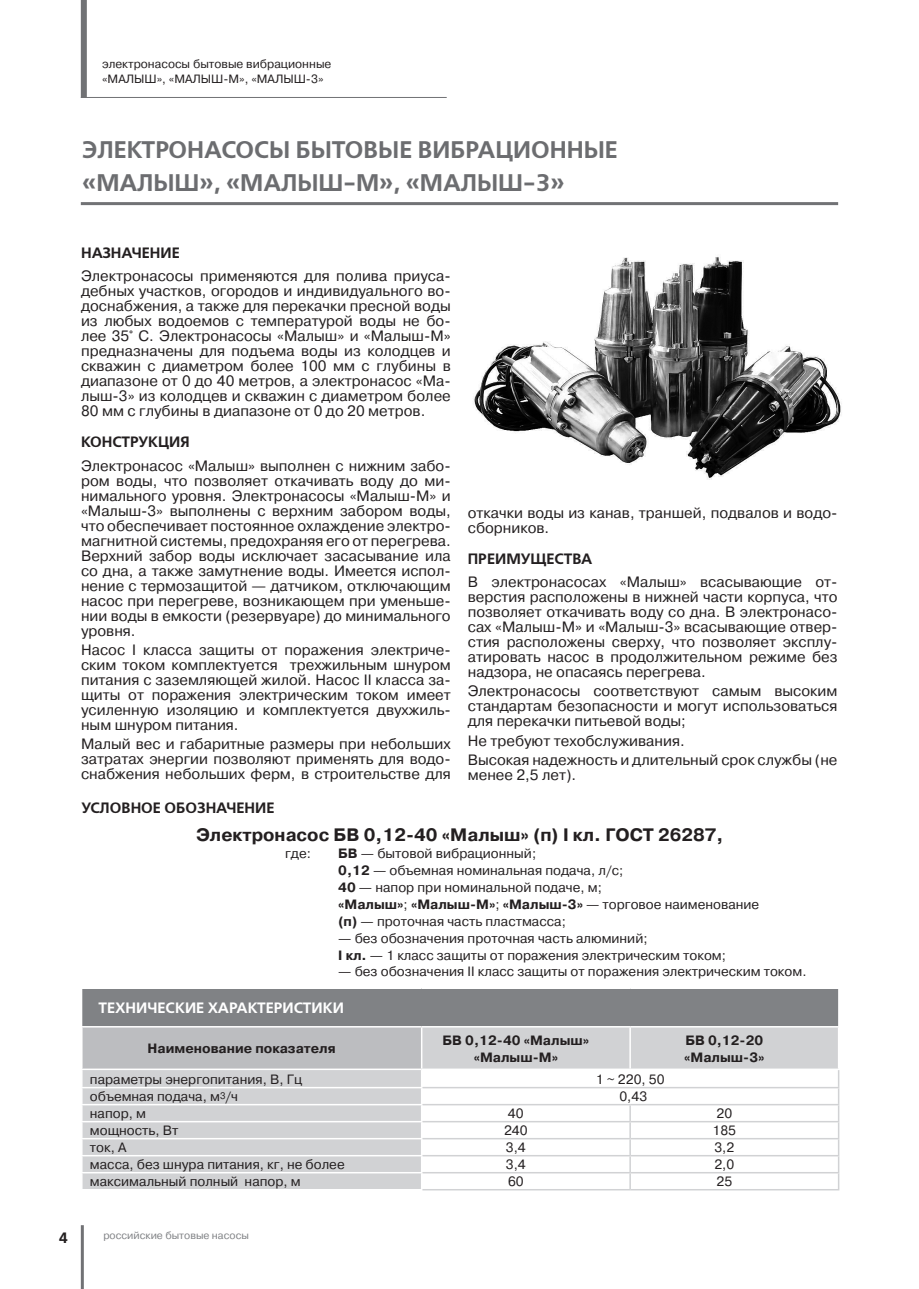
<style>
.page{position:relative;width:919px;height:1289px;background:#fff}
.page>*{position:absolute;margin:0;border:0;box-sizing:border-box;transform-origin:0 0}
.t1{font:24px/33px "Free Set Demi Bold C";color:#6c6d70}
.t2{font:700 18px "Pragmatica C";color:#231f20}
.t3{font:15px/15px "Pragmatica C";color:#231f20;text-align:justify}
.t4{font:15px "Free Set Demi Bold C";color:#231f20}
.t5{font:15px "Free Set Demi Bold C";color:#fff}
.t6{font:13.5px/17px "Pragmatica C";color:#231f20}
.t7{font:700 13.5px/16.5px "Pragmatica C";color:#231f20;text-align:center}
.t8{font:12px/14.4px "Pragmatica C";color:#231f20}
.t9{font:10.5px "Pragmatica C";color:#808285}
.s1{font-weight:700}
</style>
<div class="page">
<div style="left:81px;top:0;width:6px;height:98px;background:#717275"></div>
<hr style="left:81px;top:1225px;width:3px;height:63px;background:#717275">
<hr style="left:81px;top:97px;width:365px;height:1px;background:#717275">
<img style="left:473px;top:257px;width:369px;height:223px">
<div style="left:82px;top:988px;width:756px;height:38px;background:#808285"></div>
<svg style="left:82px;top:1027px;width:755px;height:161px;background:#cdced0"></svg>
<svg style="left:422px;top:1070px;width:415px;height:118px"></svg>
<hr style="left:81px;top:988px;width:340px;height:1px;background:#fff">
<hr style="left:421px;top:988px;width:209px;height:1px;background:#fff">
<hr style="left:630px;top:988px;width:208px;height:1px;background:#fff">
<hr style="left:81px;top:1086px;width:341px;height:2px;background:#fff">
<hr style="left:81px;top:1103px;width:341px;height:2px;background:#fff">
<hr style="left:81px;top:1120px;width:341px;height:2px;background:#fff">
<hr style="left:81px;top:1137px;width:341px;height:2px;background:#fff">
<hr style="left:81px;top:1154px;width:341px;height:2px;background:#fff">
<hr style="left:81px;top:1171px;width:341px;height:2px;background:#fff">
<hr style="left:422px;top:1086px;width:208px;height:2px;background:#d1d2d4">
<hr style="left:630px;top:1086px;width:209px;height:2px;background:#d1d2d4">
<hr style="left:422px;top:1103px;width:208px;height:2px;background:#d1d2d4">
<hr style="left:630px;top:1103px;width:209px;height:2px;background:#d1d2d4">
<hr style="left:422px;top:1120px;width:208px;height:2px;background:#d1d2d4">
<hr style="left:630px;top:1120px;width:209px;height:2px;background:#d1d2d4">
<hr style="left:422px;top:1137px;width:208px;height:2px;background:#d1d2d4">
<hr style="left:630px;top:1137px;width:209px;height:2px;background:#d1d2d4">
<hr style="left:422px;top:1154px;width:208px;height:2px;background:#d1d2d4">
<hr style="left:630px;top:1154px;width:209px;height:2px;background:#d1d2d4">
<hr style="left:422px;top:1171px;width:208px;height:2px;background:#d1d2d4">
<hr style="left:630px;top:1171px;width:209px;height:2px;background:#d1d2d4">
<svg style="left:629px;top:1105px;width:2px;height:83px"></svg>
<svg style="left:837px;top:1070px;width:2px;height:118px"></svg>
<hr style="left:422px;top:1188px;width:208px;height:2px;background:#d1d2d4">
<hr style="left:630px;top:1188px;width:209px;height:2px;background:#d1d2d4">
<hr style="left:421px;top:1027px;width:1px;height:41px;background:#fff">
<hr style="left:629px;top:1027px;width:2px;height:41px;background:#fff">
<hr style="left:81px;top:1068px;width:340px;height:2px;background:#fff">
<hr style="left:421px;top:1068px;width:209px;height:2px;background:#fff">
<hr style="left:630px;top:1068px;width:209px;height:2px;background:#fff">
<svg style="left:421px;top:1070px;width:1px;height:118px"></svg>
<hr style="left:81px;top:202px;width:757px;height:3px;background:#717275">
<p class="t8" style="left:102px;top:57px;width:231px">электронасосы бытовые вибрационные «МАЛЫШ», «МАЛЫШ-М», «МАЛЫШ-3»</p>
<h1 class="t1" style="left:82px;top:134px;width:537px">ЭЛЕКТРОНАСОСЫ БЫТОВЫЕ ВИБРАЦИОННЫЕ «МАЛЫШ», «МАЛЫШ-М», «МАЛЫШ-3»</h1>
<p class="t4" style="left:81px;top:244px;width:100px">НАЗНАЧЕНИЕ</p>
<p class="t3" style="left:81px;top:269px;width:371px">Электронасосы применяются для полива приуса&shy;дебных участков, огородов и индивидуального во&shy;доснабжения, а также для перекачки пресной воды из любых водоемов с температурой воды не бо&shy;лее 35° С. Электронасосы «Малыш» и «Малыш-М» предназначены для подъема воды из колодцев и скважин с диаметром более 100 мм с глубины в диапазоне от 0 до 40 метров, а электронасос «Ма&shy;лыш-3» из колодцев и скважин с диаметром более 80 мм с глубины в диапазоне от 0 до 20 метров.</p>
<p class="t4" style="left:81px;top:433px;width:110px">КОНСТРУКЦИЯ</p>
<p class="t3" style="left:81px;top:458px;width:371px">Электронасос «Малыш» выполнен с нижним забо&shy;ром воды, что позволяет откачивать воду до ми&shy;нимального уровня. Электронасосы «Малыш-М» и «Малыш-3» выполнены с верхним забором воды, что обеспечивает постоянное охлаждение электро&shy;магнитной системы, предохраняя его от перегрева.<br>Верхний забор воды исключает засасывание ила со дна, а также замутнение воды. Имеется испол&shy;нение с термозащитой — датчиком, отключающим насос при перегреве, возникающем при уменьше&shy;нии воды в емкости (резервуаре) до минимального уровня.</p>
<p class="t3" style="left:81px;top:642px;width:371px">Насос I класса защиты от поражения электриче&shy;ским током комплектуется трехжильным шнуром питания с заземляющей жилой. Насос II класса за&shy;щиты от поражения электрическим током имеет усиленную изоляцию и комплектуется двухжиль&shy;ным шнуром питания.</p>
<p class="t3" style="left:81px;top:736px;width:371px">Малый вес и габаритные размеры при небольших затратах энергии позволяют применять для водо&shy;снабжения небольших ферм, в строительстве для</p>
<p class="t4" style="left:81px;top:799px;width:194px">УСЛОВНОЕ ОБОЗНАЧЕНИЕ</p>
<p class="t3" style="left:468px;top:505px;width:371px">откачки воды из канав, траншей, подвалов и водо&shy;сборников.</p>
<p class="t4" style="left:468px;top:550px;width:126px">ПРЕИМУЩЕСТВА</p>
<p class="t3" style="left:468px;top:574px;width:371px">В электронасосах «Малыш» всасывающие от&shy;верстия расположены в нижней части корпуса, что позволяет откачивать воду со дна. В электронасо&shy;сах «Малыш-М» и «Малыш-3» всасывающие отвер&shy;стия расположены сверху, что позволяет эксплу&shy;атировать насос в продолжительном режиме без надзора, не опасаясь перегрева.</p>
<p class="t3" style="left:468px;top:684px;width:371px">Электронасосы соответствуют самым высоким стандартам безопасности и могут использоваться для перекачки питьевой воды;</p>
<p class="t3" style="left:468px;top:731px;width:371px;line-height:19.2px">Не требуют техобслуживания.<br>Высокая надежность и длительный срок службы (не</p>
<p class="t3" style="left:468px;top:767px;width:110px">менее 2,5 лет).</p>
<p class="t2" style="left:196px;top:825px;width:529px">Электронасос БВ 0,12-40 «Малыш» (п) I кл. ГОСТ 26287,</p>
<p class="t6" style="left:285px;top:845px;width:27px">где:</p>
<p class="t6" style="left:338px;top:845px;width:422px"><span class="s1">БВ</span> — бытовой вибрационный;<br><span class="s1">0,12</span> — объемная номинальная подача, л/с;<br><span class="s1">40</span> — напор при номинальной подаче, м;<br><span class="s1">«Малыш»</span>; <span class="s1">«Малыш-М»</span>; <span class="s1">«Малыш-3»</span> — торговое наименование <span class="s1">(п)</span> — проточная часть пластмасса;</p>
<p class="t6" style="left:338px;top:930px;width:389px;line-height:16.5px">— без обозначения проточная часть алюминий;<br><span class="s1">I кл.</span> — 1 класс защиты от поражения электрическим током;</p>
<p class="t6" style="left:338px;top:963px;width:470px">— без обозначения II класс защиты от поражения электрическим током.</p>
<p class="t5" style="left:98px;top:999px;width:247px">ТЕХНИЧЕСКИЕ ХАРАКТЕРИСТИКИ</p>
<p class="t7" style="left:148px;top:1040px;width:189px">Наименование показателя</p>
<p class="t7" style="left:442px;top:1032px;width:148px">БВ 0,12-40 «Малыш» «Малыш-М»</p>
<p class="t7" style="left:684px;top:1032px;width:82px;text-align:left">БВ 0,12-20 «Малыш-3»</p>
<p class="t6" style="left:90px;top:1070px;width:214px">параметры энергопитания, В, Гц</p>
<p class="t6" style="left:595px;top:1070px;width:70px">1 ~ 220, 50</p>
<p class="t6" style="left:90px;top:1088px;width:150px">объемная подача, м<sup>3</sup>/ч</p>
<p class="t6" style="left:619px;top:1088px;width:29px">0,43</p>
<p class="t6" style="left:90px;top:1105px;width:58px">напор, м</p>
<p class="t6" style="left:508px;top:1105px;width:17px">40</p>
<p class="t6" style="left:716px;top:1105px;width:17px">20</p>
<p class="t6" style="left:90px;top:1122px;width:90px">мощность, Вт</p>
<p class="t6" style="left:504px;top:1122px;width:25px">240</p>
<p class="t6" style="left:712px;top:1122px;width:25px">185</p>
<p class="t6" style="left:90px;top:1139px;width:38px">ток, А</p>
<p class="t6" style="left:506px;top:1139px;width:21px">3,4</p>
<p class="t6" style="left:714px;top:1139px;width:21px">3,2</p>
<p class="t6" style="left:90px;top:1156px;width:256px">масса, без шнура питания, кг, не более</p>
<p class="t6" style="left:506px;top:1156px;width:21px">3,4</p>
<p class="t6" style="left:714px;top:1156px;width:21px">2,0</p>
<p class="t6" style="left:90px;top:1173px;width:212px">максимальный полный напор, м</p>
<p class="t6" style="left:508px;top:1173px;width:17px">60</p>
<p class="t6" style="left:716px;top:1173px;width:17px">25</p>
<p class="t4" style="left:59px;top:1229px;width:11px">4</p>
<p class="t9" style="left:103px;top:1229px;width:147px">российские бытовые насосы</p>
</div>
